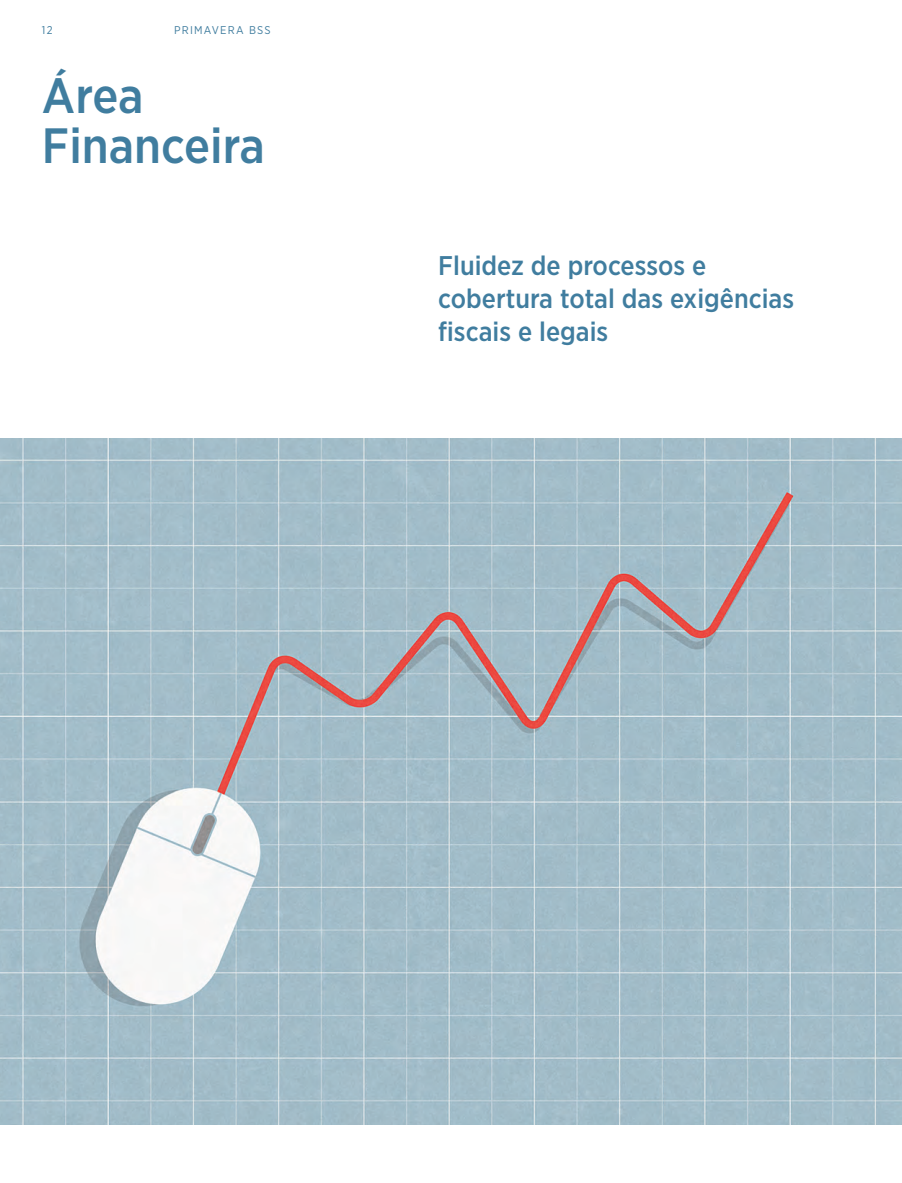
<style>
.page{position:relative;width:902px;height:1183px;background:#fff}
.page>*{position:absolute;margin:0;border:0;box-sizing:border-box;transform-origin:0 0}
.Área__T1{font:500 49.5px/49.5px "Gotham Narrow";color:#407d9f}
.Secção_destaque{font:500 27px/33px "Gotham Narrow";color:#407d9f}
.t1{font:11.25px "Gotham Narrow";letter-spacing:.11em;color:#407d9f}
</style>
<div class="page">
<img style="left:0;top:438px;width:901px;height:686px">
<p class="t1" style="left:42px;top:23px;width:12px">12</p>
<p class="t1" style="left:174px;top:23px;width:98px">PRIMAVERA BSS</p>
<p class="Área__T1" style="left:42px;top:71px;width:224px">Área<br>Financeira</p>
<p class="Secção_destaque" style="left:438px;top:248px;width:357px">Fluidez de processos e cobertura total das exigências fiscais e legais</p>
</div>
